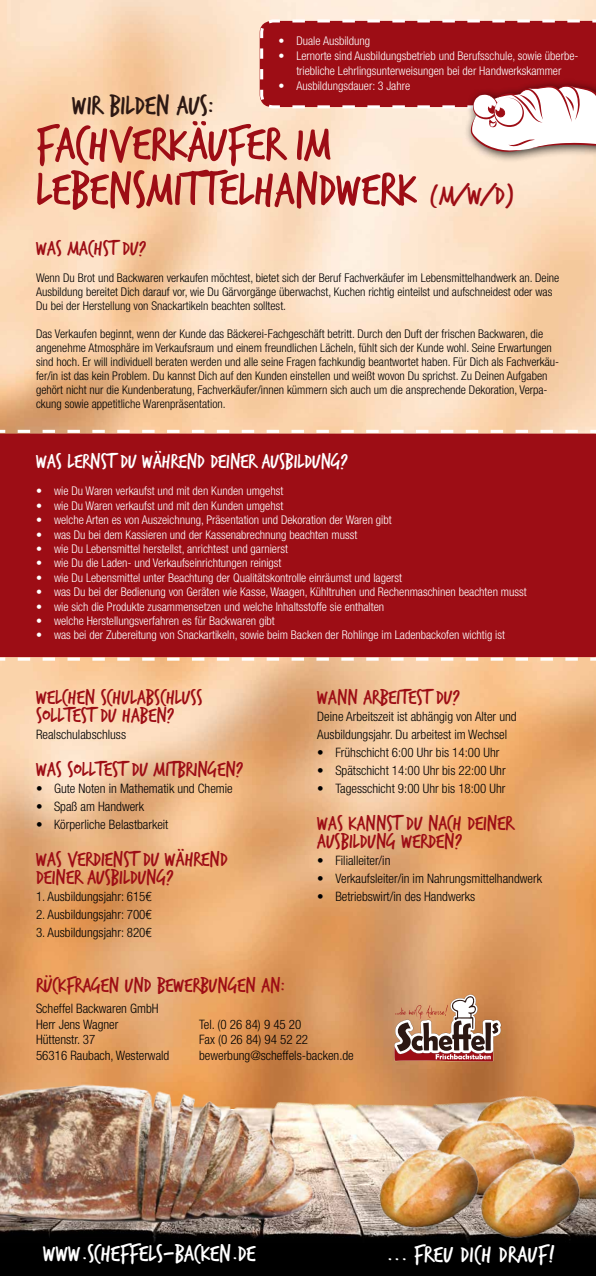
<style>
.page{position:relative;width:596px;height:1276px;background:#fff}
.page>*{position:absolute;margin:0;border:0;box-sizing:border-box;transform-origin:0 0}
.t1{font:50.4px/45.1px "Trash Hand";color:#9d0d15}
.t2{font:29.2px "Trash Hand";color:#2c1813}
.t3{font:25px "Trash Hand";color:#fff}
.t4{font:25px "Trash Hand";letter-spacing:.02em;color:#fff}
.t5{font:22px/18px "Trash Hand";color:#9d0d15}
.t6{font:22px "Trash Hand";color:#fff}
.t7{font:300 condensed 13px/15.6px "Helvetica Neue LT Std";color:#000}
.t8{font:300 condensed 12px/15px "Helvetica Neue LT Std";color:#fff;text-align:center}
.t9{font:300 condensed 12px/14px "Helvetica Neue LT Std";color:#000}
.s1{font-size:29.2px}
</style>
<div class="page">
<img style="left:0;top:0;width:595px;height:1101px">
<img style="left:0;top:1101px;width:408px;height:142px">
<div style="left:0;top:1243px;width:595px;height:33px;background:#000"></div>
<img style="left:0;top:1073px;width:324px;height:160px">
<div style="left:0;top:428px;width:595px;height:234px;background:#9d0d15"></div>
<svg style="left:394px;top:994px;width:107px;height:68px"></svg>
<div style="left:463px;top:78px;width:132px;height:85px;background:#000;opacity:.8"></div>
<svg style="left:259px;top:19px;width:336px;height:133px;background:#c16564"></svg>
<img style="left:444px;top:1062px;width:151px;height:75px">
<img style="left:408px;top:1094px;width:151px;height:43px">
<img style="left:355px;top:1127px;width:148px;height:116px">
<img style="left:456px;top:1137px;width:139px;height:106px">
<p class="t8" style="left:278px;top:33px;width:93px">• Duale Ausbildung</p>
<p class="t8" style="left:278px;top:48px;width:301px">• Lernorte sind Ausbildungsbetrieb und Berufsschule, sowie überbe&shy;triebliche Lehrlingsunterweisungen bei der Handwerkskammer</p>
<p class="t8" style="left:278px;top:78px;width:133px">• Ausbildungsdauer: 3 Jahre</p>
<h2 class="t2" style="left:72px;top:90px;width:143px">WIR BILDEN AUS:</h2>
<h1 class="t1" style="left:36px;top:124px;width:479px">FACHVERKÄUFER IM<br>LEBENSMITTELHANDWERK <span class="s1">(M/W/D)</span></h1>
<h3 class="t5" style="left:36px;top:240px;width:112px">WAS MACHST DU?</h3>
<p class="t9" style="left:36px;top:271px;width:524px">Wenn Du Brot und Backwaren verkaufen möchtest, bietet sich der Beruf Fachverkäufer im Lebensmittelhandwerk an. Deine<br>Ausbildung bereitet Dich darauf vor, wie Du Gärvorgänge überwachst, Kuchen richtig einteilst und aufschneidest oder was<br>Du bei der Herstellung von Snackartikeln beachten solltest.</p>
<p class="t9" style="left:36px;top:327px;width:524px">Das Verkaufen beginnt, wenn der Kunde das Bäckerei-Fachgeschäft betritt. Durch den Duft der frischen Backwaren, die angenehme Atmosphäre im Verkaufsraum und einem freundlichen Lächeln, fühlt sich der Kunde wohl. Seine Erwartungen sind hoch. Er will individuell beraten werden und alle seine Fragen fachkundig beantwortet haben. Für Dich als Fachverkäu&shy;fer/in ist das kein Problem. Du kannst Dich auf den Kunden einstellen und weißt wovon Du sprichst. Zu Deinen Aufgaben gehört nicht nur die Kundenberatung, Fachverkäufer/innen kümmern sich auch um die ansprechende Dekoration, Verpa&shy;ckung sowie appetitliche Warenpräsentation.</p>
<h3 class="t6" style="left:36px;top:450px;width:313px">WAS LERNST DU WÄHREND DEINER AUSBILDUNG?</h3>
<p class="t8" style="left:36px;top:483px;width:248px">• wie Du Waren verkaufst und mit den Kunden umgehst</p>
<p class="t8" style="left:36px;top:498px;width:248px">• wie Du Waren verkaufst und mit den Kunden umgehst</p>
<p class="t8" style="left:36px;top:512px;width:357px">• welche Arten es von Auszeichnung, Präsentation und Dekoration der Waren gibt</p>
<p class="t8" style="left:36px;top:527px;width:322px">• was Du bei dem Kassieren und der Kassenabrechnung beachten musst</p>
<p class="t8" style="left:36px;top:541px;width:253px">• wie Du Lebensmittel herstellst, anrichtest und garnierst</p>
<p class="t8" style="left:36px;top:555px;width:247px">• wie Du die Laden- und Verkaufseinrichtungen reinigst</p>
<p class="t8" style="left:36px;top:570px;width:367px">• wie Du Lebensmittel unter Beachtung der Qualitätskontrolle einräumst und lagerst</p>
<p class="t8" style="left:36px;top:584px;width:492px">• was Du bei der Bedienung von Geräten wie Kasse, Waagen, Kühltruhen und Rechenmaschinen beachten musst</p>
<p class="t8" style="left:36px;top:599px;width:349px">• wie sich die Produkte zusammensetzen und welche Inhaltsstoffe sie enthalten</p>
<p class="t8" style="left:36px;top:613px;width:240px">• welche Herstellungsverfahren es für Backwaren gibt</p>
<p class="t8" style="left:36px;top:627px;width:470px">• was bei der Zubereitung von Snackartikeln, sowie beim Backen der Rohlinge im Ladenbackofen wichtig ist</p>
<h3 class="t5" style="left:36px;top:689px;width:168px">WELCHEN SCHULABSCHLUSS<br>SOLLTEST DU HABEN?</h3>
<p class="t7" style="left:36px;top:726px;width:91px">Realschulabschluss</p>
<h3 class="t5" style="left:36px;top:761px;width:209px">WAS SOLLTEST DU MITBRINGEN?</h3>
<p class="t7" style="left:36px;top:780px;width:198px">• Gute Noten in Mathematik und Chemie</p>
<p class="t7" style="left:36px;top:798px;width:109px">• Spaß am Handwerk</p>
<p class="t7" style="left:36px;top:816px;width:134px">• Körperliche Belastbarkeit</p>
<h3 class="t5" style="left:36px;top:851px;width:193px">WAS VERDIENST DU WÄHREND<br>DEINER AUSBILDUNG?</h3>
<p class="t7" style="left:36px;top:888px;width:117px">1. Ausbildungsjahr: 615€</p>
<p class="t7" style="left:36px;top:906px;width:117px">2. Ausbildungsjahr: 700€</p>
<p class="t7" style="left:36px;top:924px;width:117px">3. Ausbildungsjahr: 820€</p>
<h3 class="t5" style="left:317px;top:689px;width:144px">WANN ARBEITEST DU?</h3>
<p class="t7" style="left:317px;top:707px;width:201px;line-height:18px">Deine Arbeitszeit ist abhängig von Alter und<br>Ausbildungsjahr. Du arbeitest im Wechsel</p>
<p class="t7" style="left:317px;top:744px;width:183px">• Frühschicht 6:00 Uhr bis 14:00 Uhr</p>
<p class="t7" style="left:317px;top:762px;width:190px">• Spätschicht 14:00 Uhr bis 22:00 Uhr</p>
<p class="t7" style="left:317px;top:780px;width:189px">• Tagesschicht 9:00 Uhr bis 18:00 Uhr</p>
<h3 class="t5" style="left:317px;top:815px;width:197px">WAS KANNST DU NACH DEINER<br>AUSBILDUNG WERDEN?</h3>
<p class="t7" style="left:317px;top:852px;width:75px">• Filialleiter/in</p>
<p class="t7" style="left:317px;top:870px;width:226px">• Verkaufsleiter/in im Nahrungsmittelhandwerk</p>
<p class="t7" style="left:317px;top:888px;width:159px">• Betriebswirt/in des Handwerks</p>
<h3 class="t5" style="left:36px;top:977px;width:250px">RÜCKFRAGEN UND BEWERBUNGEN AN:</h3>
<p class="t7" style="left:36px;top:1000px;width:135px">Scheffel Backwaren GmbH<br>Herr Jens Wagner<br>Hüttenstr. 37<br>56316 Raubach, Westerwald</p>
<p class="t7" style="left:199px;top:1016px;width:156px">Tel. (0 26 84) 9 45 20<br>Fax (0 26 84) 94 52 22 bewerbung@scheffels-backen.de</p>
<h3 class="t3" style="left:43px;top:1241px;width:214px">WWW.SCHEFFELS-BACKEN.DE</h3>
<h3 class="t4" style="left:386px;top:1241px;width:170px">... FREU DICH DRAUF!</h3>
</div>
